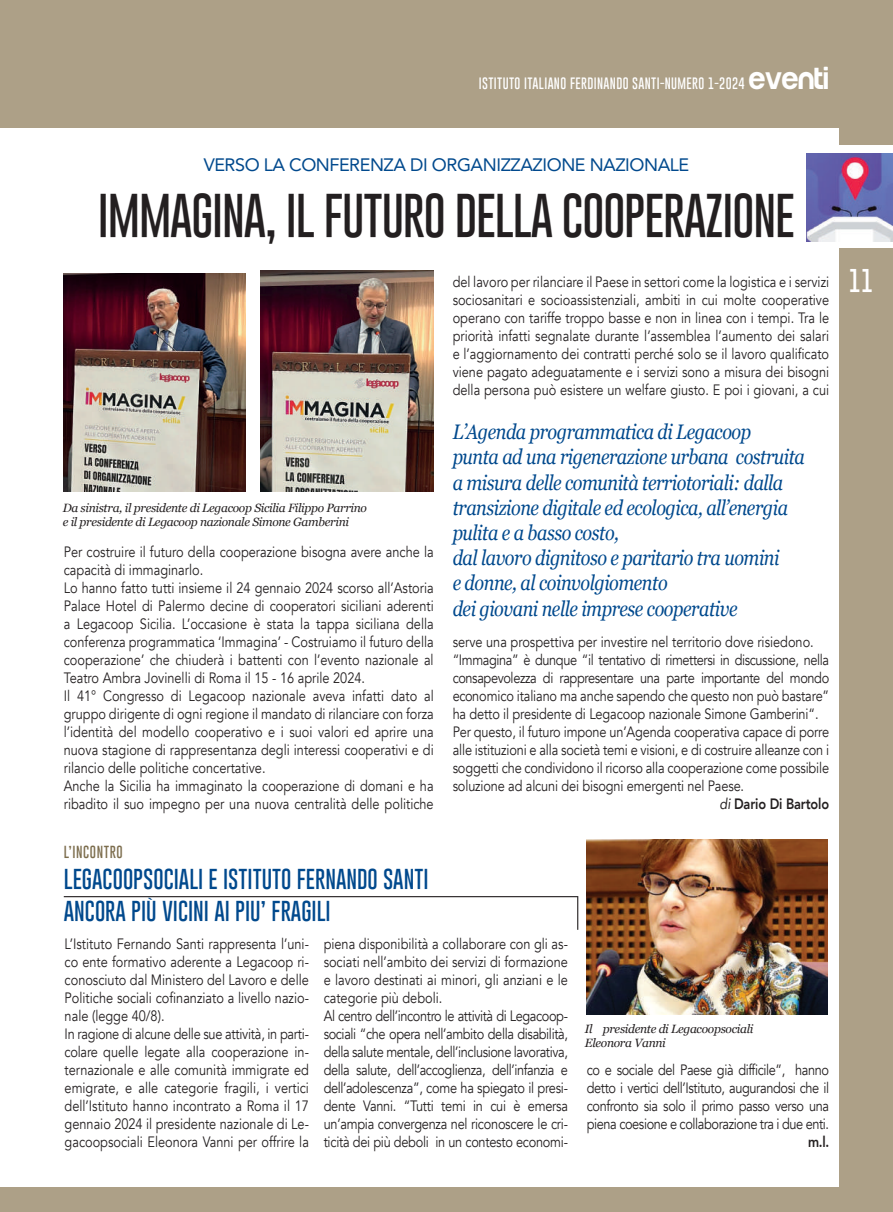
<style>
.page{position:relative;width:893px;height:1212px;background:#ada087}
.page>*{position:absolute;margin:0;border:0;box-sizing:border-box;transform-origin:0 0}
.t1{font:100 45px "Gobold";letter-spacing:-.025em;color:#231f20}
.t2{font:500 33px "Run";letter-spacing:-.035em;color:#fff}
.t3{font:100 24px "Gobold";color:#fff}
.t4{font:italic 21px/25.2px "Georgia";letter-spacing:-.025em;color:#01498d;scale:.86 1}
.t5{font:100 21px/31.5px "Gobold";color:#01498d}
.t6{font:18px "Avenir";letter-spacing:-.025em;color:#01498d}
.t7{font:15px/18px "Avenir";color:#231f20;scale:.85 1}
.t8{font:15px/18px "Avenir";letter-spacing:-.02em;color:#231f20;scale:.85 1}
.t9{font:15px "Avenir";letter-spacing:-.03em;color:#231f20;scale:.85 1}
.t10{font:800 15px "Avenir";letter-spacing:-.01em;color:#231f20;scale:.85 1}
.t11{font:100 12.75px "Gobold";letter-spacing:.045em;color:#7c6d4d}
.t12{font:italic 12px/14.4px "Georgia";letter-spacing:-.025em;color:#231f20}
.t13{font:100 12px "Gobold";letter-spacing:.03em;color:#fff}
.s1{font-weight:400;font-style:italic}
</style>
<div class="page">
<div style="left:0;top:128px;width:839px;height:1058px;background:#fff"></div>
<div style="left:829px;top:146px;width:64px;height:102px;background:#fff"></div>
<img style="left:806px;top:154px;width:87px;height:87px">
<hr style="left:64px;top:896px;width:514px;height:1px;background:#231f20">
<hr style="left:577px;top:896px;width:1px;height:34px;background:#231f20">
<img style="left:261px;top:271px;width:173px;height:220px">
<img style="left:64px;top:273px;width:182px;height:218px">
<img style="left:587px;top:840px;width:240px;height:174px">
<p class="t13" style="left:479px;top:75px;width:267px">ISTITUTO ITALIANO FERDINANDO SANTI-NUMERO 1-2024</p>
<h2 class="t2" style="left:748px;top:65px;width:82px">eventi</h2>
<p class="t6" style="left:204px;top:150px;width:487px">VERSO LA CONFERENZA DI ORGANIZZAZIONE NAZIONALE</p>
<h1 class="t1" style="left:98px;top:186px;width:699px">IMMAGINA, IL FUTURO DELLA COOPERAZIONE</h1>
<p class="t12" style="left:63px;top:500px;width:306px">Da sinistra, il presidente di Legacoop Sicilia Filippo Parrino e il presidente di Legacoop nazionale Simone Gamberini</p>
<p class="t7" style="left:64px;top:543px;width:437px">Per costruire il futuro della cooperazione bisogna avere anche la capacità di immaginarlo.<br>Lo hanno fatto tutti insieme il 24 gennaio 2024 scorso all’Astoria Palace Hotel di Palermo decine di cooperatori siciliani aderenti a Legacoop Sicilia. L’occasione è stata la tappa siciliana della conferenza programmatica ‘Immagina’ - Costruiamo il futuro della cooperazione’ che chiuderà i battenti con l’evento nazionale al Teatro Ambra Jovinelli di Roma il 15 - 16 aprile 2024.<br>Il 41° Congresso di Legacoop nazionale aveva infatti dato al gruppo dirigente di ogni regione il mandato di rilanciare con forza l’identità del modello cooperativo e i suoi valori ed aprire una nuova stagione di rappresentanza degli interessi cooperativi e di rilancio delle politiche concertative.<br>Anche la Sicilia ha immaginato la cooperazione di domani e ha ribadito il suo impegno per una nuova centralità delle politiche</p>
<p class="t11" style="left:64px;top:843px;width:61px">L’INCONTRO</p>
<h3 class="t5" style="left:64px;top:863px;width:366px">LEGACOOPSOCIALI E ISTITUTO FERNANDO SANTI<br>ANCORA PIÙ VICINI AI PIU’ FRAGILI</h3>
<p class="t7" style="left:453px;top:273px;width:445px;text-align:justify">del lavoro per rilanciare il Paese in settori come la logistica e i servizi sociosanitari e socioassistenziali, ambiti in cui molte cooperative operano con tariffe troppo basse e non in linea con i tempi. Tra le priorità infatti segnalate durante l’assemblea l’aumento dei salari e l’aggiornamento dei contratti perché solo se il lavoro qualificato viene pagato adeguatamente e i servizi sono a misura dei bisogni della persona può esistere un welfare giusto. E poi i giovani, a cui</p>
<p class="t4" style="left:453px;top:418px;width:411px">L’Agenda programmatica di Legacoop<br>punta ad una rigenerazione urbana costruita a misura delle comunità terriotoriali: dalla transizione digitale ed ecologica, all’energia pulita e a basso costo,<br>dal lavoro dignitoso e paritario tra uomini<br>e donne, al coinvolgiomento<br>dei giovani nelle imprese cooperative</p>
<p class="t7" style="left:453px;top:633px;width:426px">serve una prospettiva per investire nel territorio dove risiedono.</p>
<p class="t9" style="left:453px;top:651px;width:444px">“Immagina” è dunque “il tentativo di rimettersi in discussione, nella</p>
<p class="t9" style="left:453px;top:669px;width:444px">consapevolezza di rappresentare una parte importante del mondo</p>
<p class="t7" style="left:453px;top:687px;width:444px">economico italiano ma anche sapendo che questo non può bastare”</p>
<p class="t7" style="left:453px;top:705px;width:432px">ha detto il presidente di Legacoop nazionale Simone Gamberini“.</p>
<p class="t7" style="left:453px;top:723px;width:444px">Per questo, il futuro impone un’Agenda cooperativa capace di porre</p>
<p class="t7" style="left:453px;top:741px;width:444px">alle istituzioni e alla società temi e visioni, e di costruire alleanze con i</p>
<p class="t7" style="left:453px;top:759px;width:444px">soggetti che condividono il ricorso alla cooperazione come possibile</p>
<p class="t7" style="left:453px;top:777px;width:344px">soluzione ad alcuni dei bisogni emergenti nel Paese.</p>
<p class="t10" style="left:720px;top:792px;width:130px"><span class="s1">di</span> Dario Di Bartolo</p>
<p class="t7" style="left:65px;top:935px;width:289px">L’Istituto Fernando Santi rappresenta l’uni&shy;co ente formativo aderente a Legacoop ri&shy;conosciuto dal Ministero del Lavoro e delle Politiche sociali cofinanziato a livello nazio&shy;nale (legge 40/8).<br>In ragione di alcune delle sue attività, in parti&shy;colare quelle legate alla cooperazione in&shy;ternazionale e alle comunità immigrate ed emigrate, e alle categorie fragili, i vertici dell’Istituto hanno incontrato a Roma il 17 gennaio 2024 il presidente nazionale di Le&shy;gacoopsociali Eleonora Vanni per offrire la</p>
<p class="t8" style="left:324px;top:935px;width:289px">piena disponibilità a collaborare con gli as&shy;sociati nell’ambito dei servizi di formazione e lavoro destinati ai minori, gli anziani e le categorie più deboli.<br>Al centro dell’incontro le attività di Legacoop&shy;sociali “che opera nell’ambito della disabilità, della salute mentale, dell’inclusione lavorativa, della salute, dell’accoglienza, dell’infanzia e dell’adolescenza”, come ha spiegato il presi&shy;dente Vanni. “Tutti temi in cui è emersa un’ampia convergenza nel riconoscere le cri&shy;ticità dei più deboli in un contesto economi-</p>
<p class="t12" style="left:585px;top:1021px;width:170px">Il presidente di Legacoopsociali<br>Eleonora Vanni</p>
<p class="t7" style="left:587px;top:1061px;width:287px;text-align:justify">co e sociale del Paese già difficile”, hanno detto i vertici dell’Istituto, augurandosi che il confronto sia solo il primo passo verso una piena coesione e collaborazione tra i due enti.</p>
<p class="t10" style="left:808px;top:1130px;width:26px">m.l.</p>
<h3 class="t3" style="left:849px;top:265px;width:26px">11</h3>
</div>
